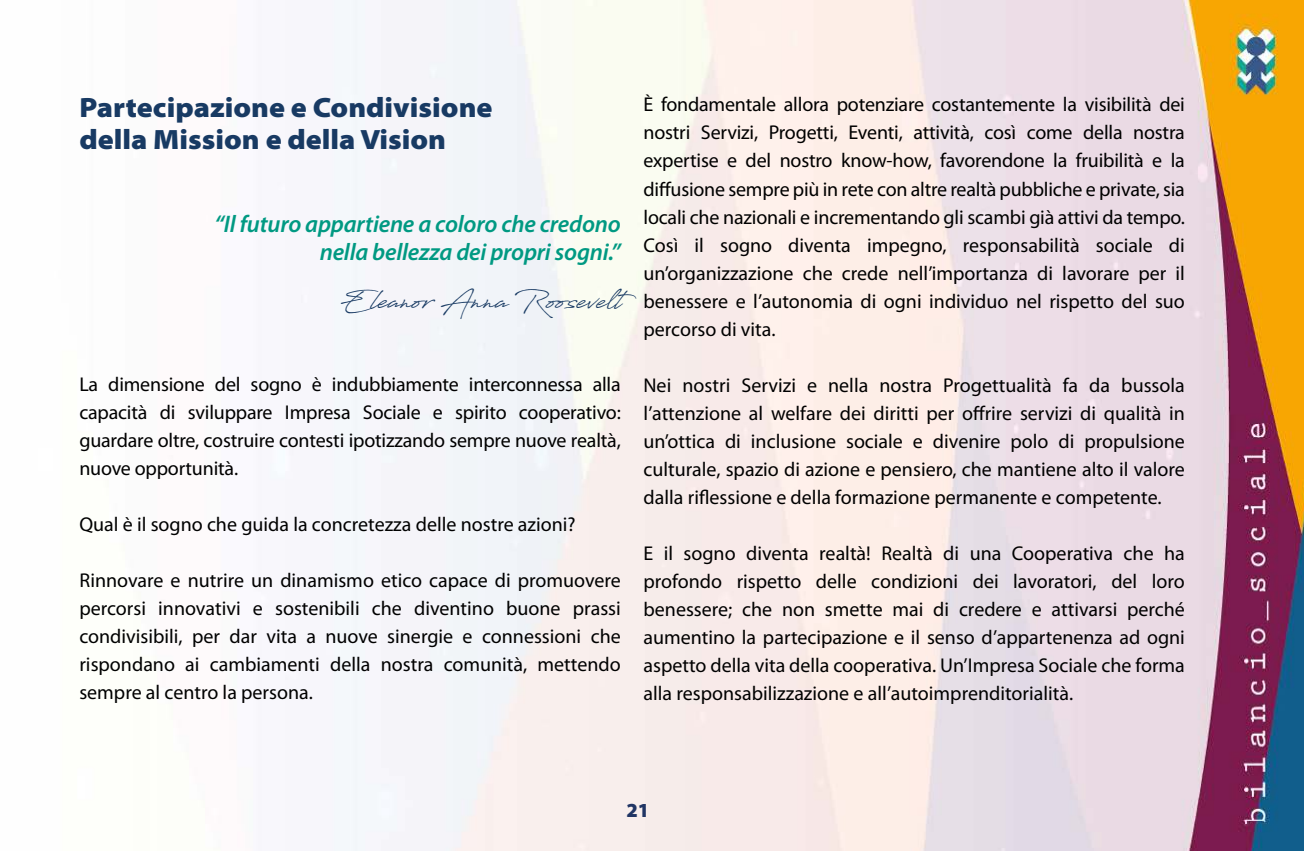
<style>
.page{position:relative;width:1304px;height:851px;background:#fff}
.page>*{position:absolute;margin:0;border:0;box-sizing:border-box;transform-origin:0 0}
.t1{font:900 semi-expanded 28px/32px "Myriad Pro";color:#183a63}
.t2{font:28px "Antro Vectra Bolder";color:#183a63}
.t3{font:italic 600 24px/28px "Myriad Pro";letter-spacing:-.01em;color:#009982;text-align:right}
.t4{font:20px/28px "Myriad Pro";color:#000;text-align:justify}
.t5{font:900 20px "Myriad Pro";color:#213564}
</style>
<div class="page">
<img style="left:285px;top:0;width:1019px;height:850px">
<p class="t4" style="left:643px;top:90px;width:543px">È fondamentale allora potenziare costantemente la visibilità dei nostri Servizi, Progetti, Eventi, attività, così come della nostra expertise e del nostro know-how, favorendone la fruibilità e la diffusione sempre più in rete con altre realtà pubbliche e private, sia locali che nazionali e incrementando gli scambi già attivi da tempo.<br>Così il sogno diventa impegno, responsabilità sociale di un’organizzazione che crede nell’importanza di lavorare per il benessere e l’autonomia di ogni individuo nel rispetto del suo percorso di vita.</p>
<p class="t4" style="left:643px;top:370px;width:543px">Nei nostri Servizi e nella nostra Progettualità fa da bussola l’attenzione al welfare dei diritti per offrire servizi di qualità in un’ottica di inclusione sociale e divenire polo di propulsione culturale, spazio di azione e pensiero, che mantiene alto il valore dalla riflessione e della formazione permanente e competente.</p>
<p class="t4" style="left:643px;top:538px;width:543px">E il sogno diventa realtà! Realtà di una Cooperativa che ha profondo rispetto delle condizioni dei lavoratori, del loro benessere; che non smette mai di credere e attivarsi perché aumentino la partecipazione e il senso d’appartenenza ad ogni aspetto della vita della cooperativa. Un’Impresa Sociale che forma alla responsabilizzazione e all’autoimprenditorialità.</p>
<h1 class="t1" style="left:79px;top:91px;width:415px">Partecipazione e Condivisione della Mission e della Vision</h1>
<p class="t3" style="left:215px;top:209px;width:408px">“Il futuro appartiene a coloro che credono nella bellezza dei propri sogni.”</p>
<h1 class="t2" style="left:339px;top:281px;width:299px">Eleanor Anna Roosevelt</h1>
<p class="t4" style="left:79px;top:370px;width:543px">La dimensione del sogno è indubbiamente interconnessa alla capacità di sviluppare Impresa Sociale e spirito cooperativo: guardare oltre, costruire contesti ipotizzando sempre nuove realtà, nuove opportunità.</p>
<p class="t4" style="left:79px;top:510px;width:498px">Qual è il sogno che guida la concretezza delle nostre azioni?</p>
<p class="t4" style="left:79px;top:566px;width:543px">Rinnovare e nutrire un dinamismo etico capace di promuovere percorsi innovativi e sostenibili che diventino buone prassi condivisibili, per dar vita a nuove sinergie e connessioni che rispondano ai cambiamenti della nostra comunità, mettendo sempre al centro la persona.</p>
<p class="t5" style="left:626px;top:796px;width:24px">21</p>
</div>
